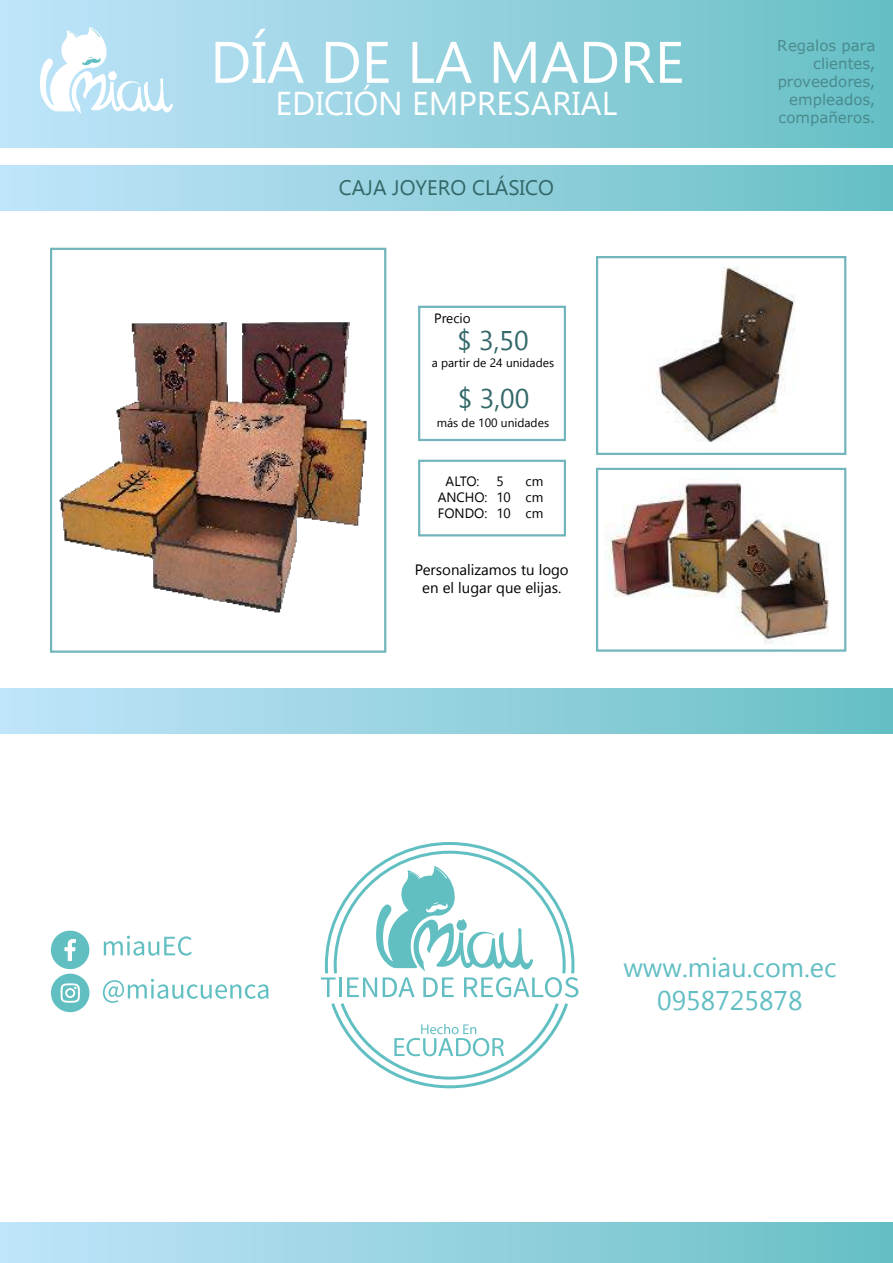
<style>
.page{position:relative;width:893px;height:1263px;background:#fff}
.page>*{position:absolute;margin:0;border:0;box-sizing:border-box;transform-origin:0 0}
.t1{font:58.5px "Myanmar Text";color:#fff}
.t2{font:33px "Myanmar Text";color:#fff}
.t3{font:27px/32.4px "Myanmar Text";color:#62bec3;text-align:center}
.t4{font:27px/58.3px "Myanmar Text";color:#336768}
.t5{font:21px "Myanmar Text";color:#336768}
.t6{font:15px/18px "Verdana Pro";color:#336767;text-align:right}
.t7{font:15px "Segoe UI Emoji";color:#000}
.t8{font:12px "Segoe UI Emoji";color:#000}
</style>
<div class="page">
<div style="left:0;top:0;width:893px;height:147px;background:linear-gradient(to right,#c2e5fb,#68bfc4)"></div>
<div style="left:0;top:1222px;width:893px;height:41px;background:linear-gradient(to right,#c2e5fb,#68bfc4)"></div>
<svg style="left:40px;top:27px;width:133px;height:87px"></svg>
<div style="left:1px;top:166px;width:891px;height:45px;background:linear-gradient(to right,#c2e5fb,#68bfc4)"></div>
<div style="left:1px;top:689px;width:891px;height:45px;background:linear-gradient(to right,#c2e5fb,#68bfc4)"></div>
<img style="left:605px;top:483px;width:224px;height:162px">
<img style="left:656px;top:265px;width:140px;height:177px">
<svg style="left:51px;top:931px;width:38px;height:81px"></svg>
<svg style="left:104px;top:936px;width:88px;height:20px"></svg>
<svg style="left:103px;top:979px;width:165px;height:24px"></svg>
<svg style="left:324px;top:842px;width:251px;height:247px"></svg>
<svg style="left:376px;top:866px;width:157px;height:105px"></svg>
<svg style="left:394px;top:1024px;width:110px;height:32px"></svg>
<svg style="left:321px;top:977px;width:15px;height:20px"></svg>
<hr style="left:339px;top:977px;width:3px;height:20px;background:#62bec3">
<svg style="left:347px;top:977px;width:30px;height:20px"></svg>
<svg style="left:383px;top:977px;width:32px;height:20px"></svg>
<svg style="left:423px;top:977px;width:31px;height:20px"></svg>
<svg style="left:464px;top:977px;width:114px;height:20px"></svg>
<div style="left:418px;top:460px;width:148px;height:76px;border:2px solid #72b5bc"></div>
<div style="left:418px;top:306px;width:148px;height:135px;border:2px solid #72b5bc"></div>
<img style="left:59px;top:322px;width:308px;height:291px">
<div style="left:50px;top:248px;width:336px;height:405px;border:2px solid #72b5bc"></div>
<div style="left:596px;top:256px;width:250px;height:199px;border:2px solid #72b5bc"></div>
<div style="left:596px;top:468px;width:250px;height:184px;border:2px solid #72b5bc"></div>
<h1 class="t1" style="left:210px;top:28px;width:476px">DÍA DE LA MADRE</h1>
<p class="t6" style="left:778px;top:37px;width:99px">Regalos para clientes, proveedores, empleados, compañeros.</p>
<h2 class="t2" style="left:276px;top:85px;width:343px">EDICIÓN EMPRESARIAL</h2>
<h3 class="t5" style="left:339px;top:176px;width:217px">CAJA JOYERO CLÁSICO</h3>
<h3 class="t4" style="left:457px;top:311px;width:74px">$ 3,50 $ 3,00</h3>
<p class="t8" style="left:496px;top:353px;width:25px">✔ ◆■</p>
<p class="t7" style="left:436px;top:558px;width:36px">▲□■ ●</p>
<p class="t7" style="left:502px;top:558px;width:68px">□▲ ▼◆ ●□ □</p>
<p class="t7" style="left:430px;top:576px;width:42px">■ ● ●◆</p>
<h3 class="t3" style="left:623px;top:952px;width:215px">www.miau.com.ec<br>0958725878</h3>
</div>
